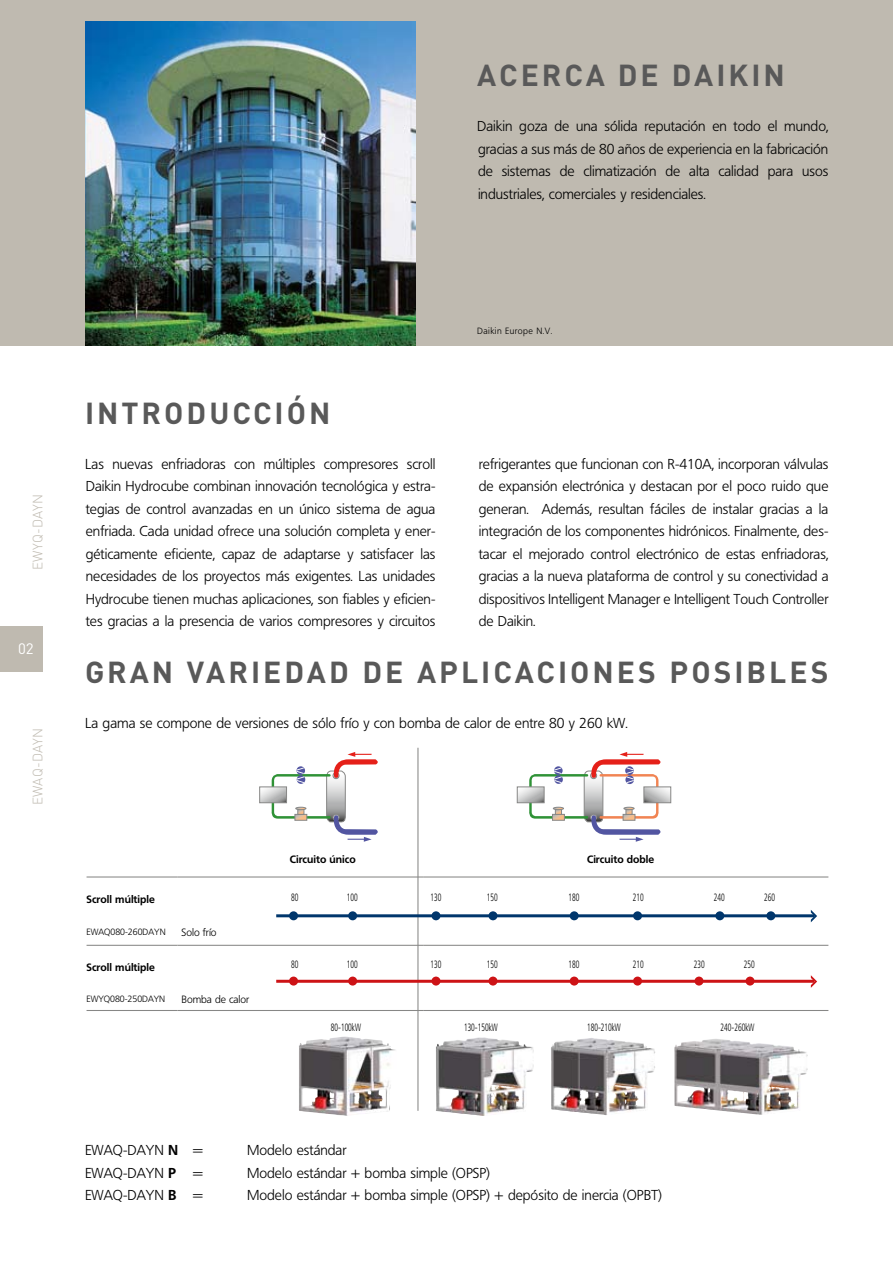
<style>
.page{position:relative;width:893px;height:1263px;background:#fff}
.page>*{position:absolute;margin:0;border:0;box-sizing:border-box;transform-origin:0 0}
.t1{font:700 30px "DIN";letter-spacing:.1em;color:#595959}
.t2{font:15px "DIN";color:#fff}
.t3{font:300 14.25px/22.5px "Frutiger BSK45";color:#000;text-align:justify}
.t4{font:300 13.5px "DIN";letter-spacing:.015em;color:#bfbab0}
.t5{font:300 10.5px "Frutiger Narrow BSK47";color:#000}
.t6{font:700 10.5px "Frutiger BSK65";color:#000}
.t7{font:300 10.5px "Frutiger BSK45";color:#000}
.t8{font:300 9px "Frutiger BSK45";color:#000}
.t9{font:300 9px "Frutiger BSK45";letter-spacing:.05em;color:#000}
.s1{font-family:"Frutiger BSK65";font-weight:700}
</style>
<div class="page">
<div style="left:0;top:0;width:893px;height:345px;background:#bfbab0"></div>
<img style="left:85px;top:22px;width:331px;height:323px">
<hr style="left:87px;top:945px;width:90px;height:1px;background:#878786">
<hr style="left:177px;top:945px;width:246px;height:1px;background:#878786">
<hr style="left:423px;top:945px;width:405px;height:1px;background:#878786">
<hr style="left:87px;top:876px;width:90px;height:1px;background:#878786">
<hr style="left:87px;top:1010px;width:90px;height:1px;background:#878786">
<hr style="left:177px;top:1010px;width:246px;height:1px;background:#878786">
<hr style="left:423px;top:1010px;width:405px;height:1px;background:#878786">
<hr style="left:177px;top:876px;width:246px;height:1px;background:#878786">
<hr style="left:423px;top:876px;width:405px;height:1px;background:#878786">
<hr style="left:417px;top:748px;width:1px;height:363px;background:#878786">
<hr style="left:276px;top:914px;width:538px;height:3px;background:#00366c">
<hr style="left:276px;top:980px;width:538px;height:3px;background:#cd1316">
<div style="left:289px;top:911px;width:9px;height:9px;background:#00366c;border-radius:50%"></div>
<div style="left:348px;top:911px;width:9px;height:9px;background:#00366c;border-radius:50%"></div>
<div style="left:431px;top:911px;width:9px;height:9px;background:#00366c;border-radius:50%"></div>
<div style="left:488px;top:911px;width:9px;height:9px;background:#00366c;border-radius:50%"></div>
<div style="left:570px;top:911px;width:9px;height:9px;background:#00366c;border-radius:50%"></div>
<div style="left:633px;top:911px;width:9px;height:9px;background:#00366c;border-radius:50%"></div>
<div style="left:715px;top:911px;width:9px;height:9px;background:#00366c;border-radius:50%"></div>
<div style="left:766px;top:911px;width:9px;height:9px;background:#00366c;border-radius:50%"></div>
<div style="left:289px;top:976px;width:9px;height:9px;background:#cd1316;border-radius:50%"></div>
<div style="left:348px;top:976px;width:9px;height:9px;background:#cd1316;border-radius:50%"></div>
<div style="left:431px;top:976px;width:9px;height:9px;background:#cd1316;border-radius:50%"></div>
<div style="left:488px;top:976px;width:9px;height:9px;background:#cd1316;border-radius:50%"></div>
<div style="left:570px;top:976px;width:9px;height:9px;background:#cd1316;border-radius:50%"></div>
<div style="left:633px;top:976px;width:9px;height:9px;background:#cd1316;border-radius:50%"></div>
<div style="left:694px;top:976px;width:9px;height:9px;background:#cd1316;border-radius:50%"></div>
<div style="left:745px;top:976px;width:9px;height:9px;background:#cd1316;border-radius:50%"></div>
<svg style="left:811px;top:910px;width:6px;height:12px"></svg>
<svg style="left:811px;top:975px;width:6px;height:13px"></svg>
<svg style="left:517px;top:752px;width:154px;height:90px"></svg>
<div style="left:259px;top:786px;width:28px;height:17px;border:1px solid #878786"></div>
<svg style="left:260px;top:752px;width:118px;height:90px"></svg>
<img style="left:299px;top:1037px;width:96px;height:79px">
<img style="left:436px;top:1037px;width:98px;height:79px">
<img style="left:551px;top:1038px;width:104px;height:77px">
<img style="left:674px;top:1039px;width:134px;height:76px">
<div style="left:0;top:626px;width:43px;height:45px;background:#bfbab0"></div>
<h1 class="t1" style="left:477px;top:55px;width:309px">ACERCA DE DAIKIN</h1>
<p class="t3" style="left:477px;top:115px;width:353px">Daikin goza de una sólida reputación en todo el mundo, gracias a sus más de 80 años de experiencia en la fabricación de sistemas de climatización de alta calidad para usos industriales, comerciales y residenciales.</p>
<p class="t4" style="left:29px;top:570px;width:78px;rotate:-90deg">EWYQ-DAYN</p>
<p class="t2" style="left:18px;top:640px;width:17px">02</p>
<p class="t4" style="left:29px;top:805px;width:79px;rotate:-90deg">EWAQ-DAYN</p>
<h1 class="t1" style="left:85px;top:393px;width:247px">INTRODUCCIÓN</h1>
<p class="t9" style="left:477px;top:325px;width:76px">Daikin Europe N.V.</p>
<p class="t3" style="left:85px;top:453px;width:352px">Las nuevas enfriadoras con múltiples compresores scroll Daikin Hydrocube combinan innovación tecnológica y estra&shy;tegias de control avanzadas en un único sistema de agua enfriada. Cada unidad ofrece una solución completa y ener&shy;géticamente eficiente, capaz de adaptarse y satisfacer las necesidades de los proyectos más exigentes. Las unidades Hydrocube tienen muchas aplicaciones, son fiables y eficien&shy;tes gracias a la presencia de varios compresores y circuitos</p>
<p class="t3" style="left:479px;top:453px;width:351px">refrigerantes que funcionan con R-410A, incorporan válvulas de expansión electrónica y destacan por el poco ruido que generan. Además, resultan fáciles de instalar gracias a la integración de los componentes hidrónicos. Finalmente, des&shy;tacar el mejorado control electrónico de estas enfriadoras, gracias a la nueva plataforma de control y su conectividad a dispositivos Intelligent Manager e Intelligent Touch Controller de Daikin.</p>
<h1 class="t1" style="left:85px;top:652px;width:745px">GRAN VARIEDAD DE APLICACIONES POSIBLES</h1>
<p class="t3" style="left:85px;top:712px;width:544px">La gama se compone de versiones de sólo frío y con bomba de calor de entre 80 y 260 kW.</p>
<p class="t6" style="left:87px;top:893px;width:70px">Scroll múltiple</p>
<p class="t8" style="left:87px;top:927px;width:81px">EWAQ080-260DAYN</p>
<p class="t7" style="left:182px;top:926px;width:37px">Solo frío</p>
<p class="t6" style="left:87px;top:961px;width:70px">Scroll múltiple</p>
<p class="t8" style="left:87px;top:994px;width:80px">EWYQ080-250DAYN</p>
<p class="t7" style="left:182px;top:993px;width:69px">Bomba de calor</p>
<p class="t6" style="left:290px;top:853px;width:68px">Circuito único</p>
<p class="t6" style="left:587px;top:853px;width:69px">Circuito doble</p>
<p class="t5" style="left:291px;top:891px;width:9px">80</p>
<p class="t5" style="left:347px;top:891px;width:12px">100</p>
<p class="t5" style="left:431px;top:891px;width:12px">130</p>
<p class="t5" style="left:487px;top:891px;width:12px">150</p>
<p class="t5" style="left:568px;top:891px;width:12px">180</p>
<p class="t5" style="left:633px;top:891px;width:12px">210</p>
<p class="t5" style="left:714px;top:891px;width:12px">240</p>
<p class="t5" style="left:764px;top:891px;width:12px">260</p>
<p class="t5" style="left:291px;top:958px;width:9px">80</p>
<p class="t5" style="left:347px;top:958px;width:12px">100</p>
<p class="t5" style="left:431px;top:958px;width:12px">130</p>
<p class="t5" style="left:487px;top:958px;width:12px">150</p>
<p class="t5" style="left:568px;top:958px;width:12px">180</p>
<p class="t5" style="left:633px;top:958px;width:12px">210</p>
<p class="t5" style="left:694px;top:958px;width:12px">230</p>
<p class="t5" style="left:744px;top:958px;width:12px">250</p>
<p class="t5" style="left:331px;top:1021px;width:32px">80-100kW</p>
<p class="t5" style="left:464px;top:1021px;width:35px">130-150kW</p>
<p class="t5" style="left:587px;top:1021px;width:35px">180-210kW</p>
<p class="t5" style="left:720px;top:1021px;width:35px">240-260kW</p>
<p class="t3" style="left:85px;top:1139px;width:119px">EWAQ-DAYN <span class="s1">N</span> =</p>
<p class="t3" style="left:247px;top:1139px;width:101px">Modelo estándar</p>
<p class="t3" style="left:85px;top:1162px;width:119px">EWAQ-DAYN <span class="s1">P</span> =</p>
<p class="t3" style="left:247px;top:1162px;width:245px">Modelo estándar + bomba simple (OPSP)</p>
<p class="t3" style="left:85px;top:1184px;width:119px">EWAQ-DAYN <span class="s1">B</span> =</p>
<p class="t3" style="left:247px;top:1184px;width:417px">Modelo estándar + bomba simple (OPSP) + depósito de inercia (OPBT)</p>
</div>
